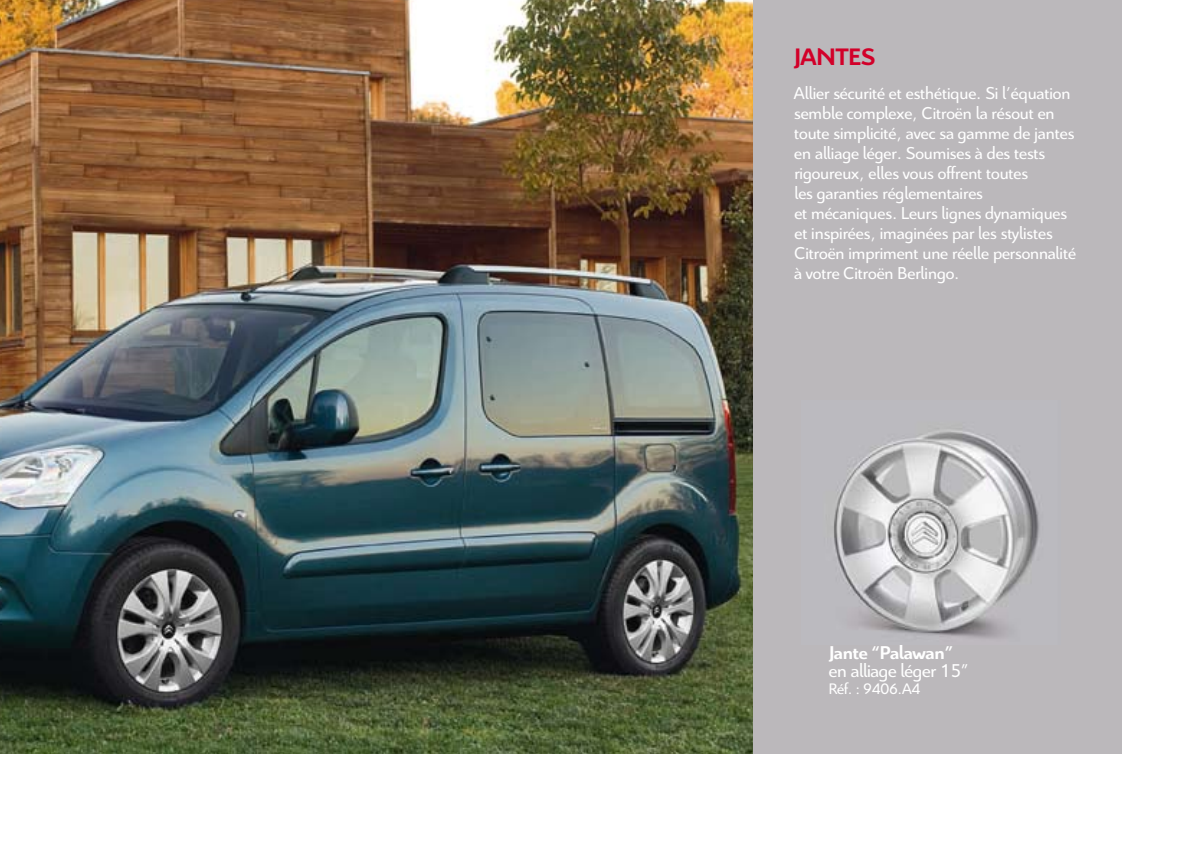
<style>
.page{position:relative;width:1191px;height:851px;background:#fff}
.page>*{position:absolute;margin:0;border:0;box-sizing:border-box;transform-origin:0 0}
.t1{font:700 25.8px "Citroen";letter-spacing:-.005em;color:#d20029}
.t2{font:20px/17.8px "Citroen";letter-spacing:-.015em;color:#fff}
.t3{font:18.6px/20px "Citroen";letter-spacing:-.005em;color:#fff}
.t4{font:16.4px "Citroen";letter-spacing:-.015em;color:#fff}
.s1{font-weight:700}
</style>
<div class="page">
<img style="left:0;top:0;width:753px;height:753px">
<div style="left:753px;top:0;width:369px;height:753px;background:#bbb8bb"></div>
<img style="left:834px;top:430px;width:206px;height:208px">
<p class="t1" style="left:794px;top:39px;width:83px">JANTES</p>
<p class="t3" style="left:794px;top:82px;width:283px">Allier sécurité et esthétique. Si l’équation semble complexe, Citroën la résout en toute simplicité, avec sa gamme de jantes en alliage léger. Soumises à des tests rigoureux, elles vous offrent toutes<br>les garanties réglementaires<br>et mécaniques. Leurs lignes dynamiques et inspirées, imaginées par les stylistes Citroën impriment une réelle personnalité à votre Citroën Berlingo.</p>
<p class="t2" style="left:829px;top:642px;width:141px"><span class="s1">Jante “Palawan” </span>en alliage léger 15”</p>
<p class="t4" style="left:829px;top:678px;width:93px">Réf. : 9406.A4</p>
</div>
